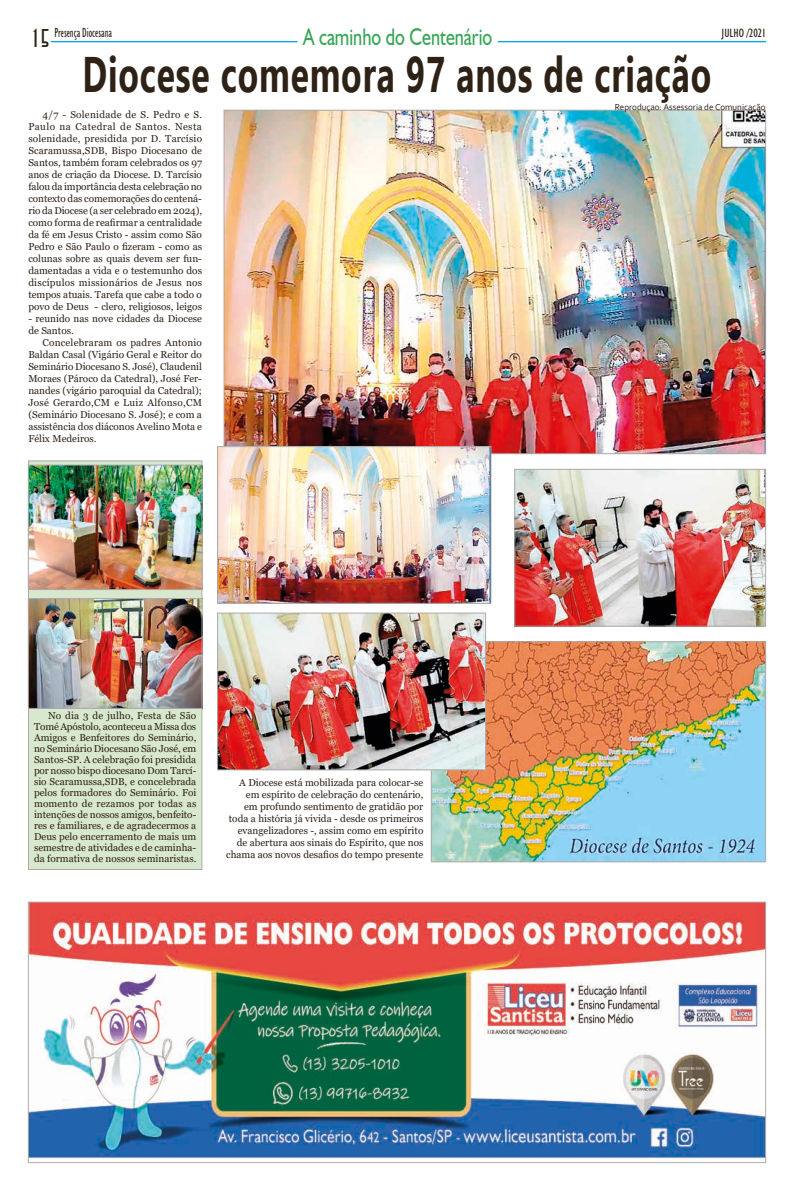
<style>
.page{position:relative;width:794px;height:1191px;background:#fff}
.page>*{position:absolute;margin:0;border:0;box-sizing:border-box;transform-origin:0 0}
.t1{font:700 49.9px "Ebrima";letter-spacing:.025em;color:#2e2116;scale:.67 1}
.t2{font:24px "Humanist 521 BT";color:#36a554;scale:.76 1}
.t3{font:24px "Anastasia";color:#2e2116}
.t4{font:condensed 13.3px "Humanist 521 BT";color:#2e2116;scale:.78 1}
.t5{font:condensed 12px "Humanist 521 BT";color:#2e2116}
.t6{font:10px/12px "Georgia";color:#2e2116;text-align:justify}
.t7{font:9px "Corbel";color:#2e2116}
</style>
<div class="page">
<svg style="left:51px;top:41px;width:714px;height:1px"></svg>
<div style="left:297px;top:27px;width:201px;height:20px;background:#fff"></div>
<img style="left:226px;top:112px;width:537px;height:340px">
<img style="left:516px;top:471px;width:247px;height:153px">
<div style="left:514px;top:469px;width:251px;height:157px;border:1px solid #adaaa9"></div>
<img style="left:30px;top:904px;width:733px;height:255px">
<div style="left:28px;top:902px;width:737px;height:260px;border:1px solid #adaaa9"></div>
<img style="left:219px;top:448px;width:270px;height:153px">
<div style="left:217px;top:446px;width:274px;height:157px;border:1px solid #adaaa9"></div>
<div style="left:28px;top:461px;width:174px;height:408px;background:#d8e8ce;border:1px solid #adaaa9"></div>
<img style="left:30px;top:467px;width:170px;height:120px">
<div style="left:28px;top:465px;width:174px;height:124px;border:1px solid #adaaa9"></div>
<img style="left:30px;top:600px;width:170px;height:106px">
<div style="left:28px;top:598px;width:174px;height:110px;border:1px solid #adaaa9"></div>
<img style="left:433px;top:643px;width:330px;height:217px">
<div style="left:431px;top:641px;width:334px;height:221px;border:1px solid #adaaa9"></div>
<img style="left:219px;top:615px;width:265px;height:153px">
<div style="left:217px;top:613px;width:269px;height:157px;border:1px solid #adaaa9"></div>
<h2 class="t2" style="left:303px;top:22px;width:250px">A caminho do Centenário</h2>
<h1 class="t1" style="left:83px;top:35px;width:940px">Diocese comemora 97 anos de criação</h1>
<p class="t6" style="left:28px;top:108px;width:175px;text-indent:14px">4/7 - Solenidade de S. Pedro e S.<br>Paulo na Catedral de Santos. Nesta solenidade, presidida por D. Tarcísio Scaramussa,SDB, Bispo Diocesano de Santos, também foram celebrados os 97 anos de criação da Diocese. D. Tarcísio falou da importância desta celebração no contexto das comemorações do centená&shy;rio da Diocese (a ser celebrado em 2024), como forma de reafirmar a centralidade da fé em Jesus Cristo - assim como São Pedro e São Paulo o fizeram - como as colunas sobre as quais devem ser fun&shy;damentadas a vida e o testemunho dos discípulos missionários de Jesus nos tempos atuais. Tarefa que cabe a todo o povo de Deus - clero, religiosos, leigos</p>
<p class="t6" style="left:28px;top:312px;width:175px">- reunido nas nove cidades da Diocese de Santos.</p>
<p class="t6" style="left:28px;top:336px;width:175px;text-indent:14px">Concelebraram os padres Antonio Baldan Casal (Vigário Geral e Reitor do Seminário Diocesano S. José), Claudenil Moraes (Pároco da Catedral), José Fer&shy;nandes (vigário paroquial da Catedral); José Gerardo,CM e Luiz Alfonso,CM (Seminário Diocesano S. José); e com a assistência dos diáconos Avelino Mota e Félix Medeiros.</p>
<h3 class="t4" style="left:54px;top:25px;width:75px">Presença Diocesana</h3>
<h2 class="t3" style="left:31px;top:25px;width:19px">15</h2>
<p class="t5" style="left:721px;top:26px;width:45px">JULHO /2021</p>
<p class="t7" style="left:615px;top:101px;width:152px">Reproduçao: Assessoria de Comunicação</p>
<p class="t6" style="left:34px;top:710px;width:164px;line-height:11px;text-indent:14px">No dia 3 de julho, Festa de São Tomé Apóstolo, aconteceu a Missa dos Amigos e Benfeitores do Seminário, no Seminário Diocesano São José, em Santos-SP. A celebração foi presidida por nosso bispo diocesano Dom Tarcí&shy;sio Scaramussa,SDB, e concelebrada pelos formadores do Seminário. Foi momento de rezamos por todas as intenções de nossos amigos, benfeito&shy;res e familiares, e de agradecermos a Deus pelo encerramento de mais um semestre de atividades e de caminha&shy;da formativa de nossos seminaristas.</p>
<p class="t6" style="left:226px;top:777px;width:199px;text-align:right">A Diocese está mobilizada para colocar-se em espírito de celebração do centenário,<br>em profundo sentimento de gratidão por toda a história já vivida - desde os primeiros evangelizadores -, assim como em espírito de abertura aos sinais do Espírito, que nos chama aos novos desafios do tempo presente</p>
</div>
